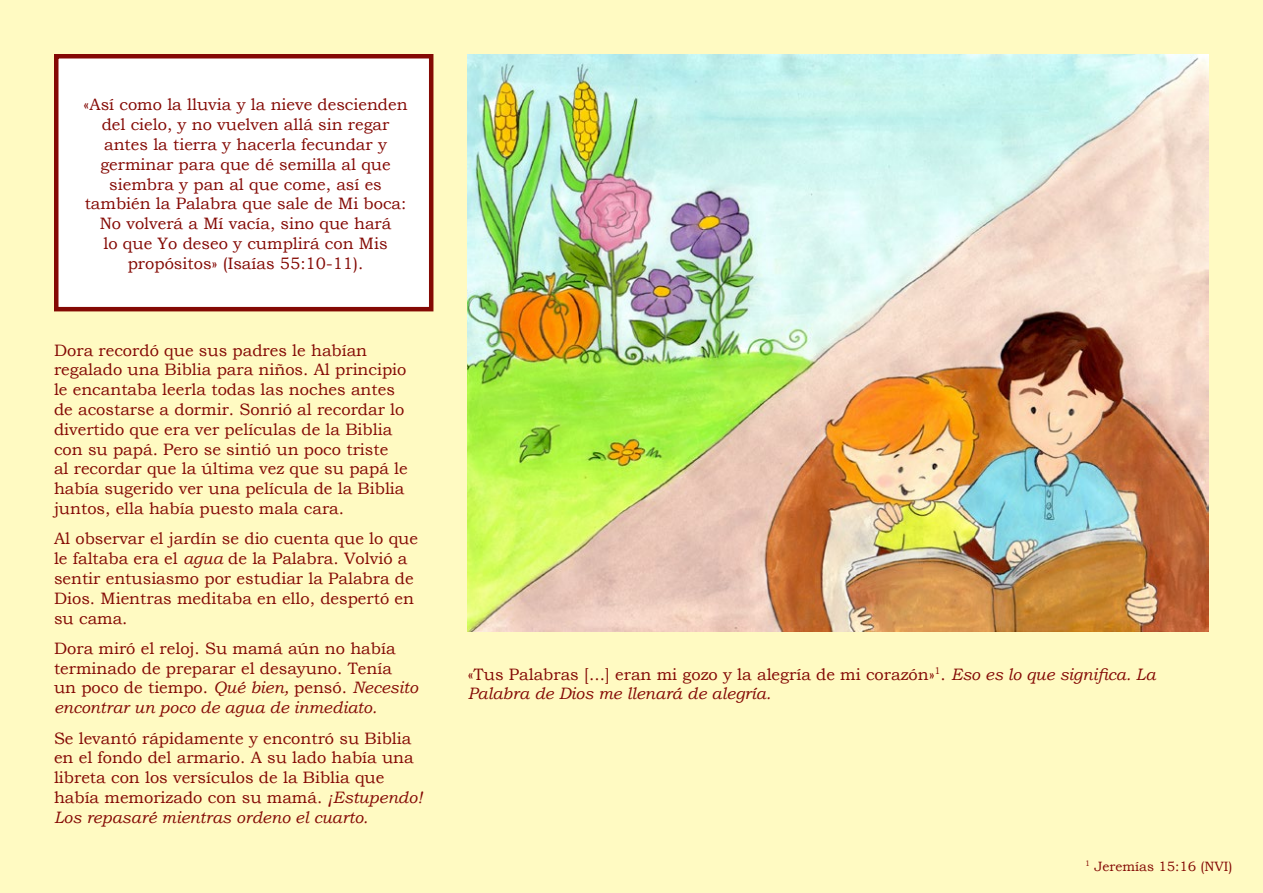
<style>
.page{position:relative;width:1263px;height:893px;background:#fffac2}
.page>*{position:absolute;margin:0;border:0;box-sizing:border-box;transform-origin:0 0}
.t1{font:16.5px/19.8px "Bookman Old Style";color:#840904}
.t2{font:italic 16.5px/19.8px "Bookman Old Style";color:#840904}
.t3{font:13.5px "Bookman Old Style";color:#840904}
.s1{font-style:italic}
.s2{font-style:normal}
</style>
<div class="page">
<img style="left:468px;top:54px;width:741px;height:577px">
<div style="left:54px;top:54px;width:379px;height:257px;background:#fff;border:4px solid #840904"></div>
<p class="t1" style="left:84px;top:95px;width:326px;text-align:center">«Así como la lluvia y la nieve descienden del cielo, y no vuelven allá sin regar antes la tierra y hacerla fecundar y germinar para que dé semilla al que siembra y pan al que come, así es también la Palabra que sale de Mi boca:<br>No volverá a Mí vacía, sino que hará<br>lo que Yo deseo y cumplirá con Mis propósitos» (Isaías 55:10-11).</p>
<p class="t1" style="left:54px;top:340px;width:355px">Dora recordó que sus padres le habían regalado una Biblia para niños. Al principio le encantaba leerla todas las noches antes de acostarse a dormir. Sonrió al recordar lo divertido que era ver películas de la Biblia con su papá. Pero se sintió un poco triste<br>al recordar que la última vez que su papá le había sugerido ver una película de la Biblia juntos, ella había puesto mala cara.</p>
<p class="t1" style="left:54px;top:529px;width:365px">Al observar el jardín se dio cuenta que lo que le faltaba era el <span class="s1">agua</span> de la Palabra. Volvió a sentir entusiasmo por estudiar la Palabra de Dios. Mientras meditaba en ello, despertó en su cama.</p>
<p class="t1" style="left:54px;top:638px;width:365px">Dora miró el reloj. Su mamá aún no había terminado de preparar el desayuno. Tenía un poco de tiempo. <span class="s1">Qué bien,</span> pensó. <span class="s1">Necesito encontrar un poco de agua de inmediato.</span></p>
<p class="t1" style="left:54px;top:728px;width:370px">Se levantó rápidamente y encontró su Biblia en el fondo del armario. A su lado había una libreta con los versículos de la Biblia que había memorizado con su mamá. <span class="s1">¡Estupendo!<br>Los repasaré mientras ordeno el cuarto.</span></p>
<p class="t2" style="left:468px;top:664px;width:690px"><span class="s2">«Tus Palabras [...] eran mi gozo y la alegría de mi corazón»</span><sup>1</sup><span class="s2">.</span> Eso es lo que significa. La<br>Palabra de Dios me llenará de alegría.</p>
<p class="t3" style="left:1085px;top:857px;width:149px"><sup>1</sup> Jeremías 15:16 (NVI)</p>
</div>
